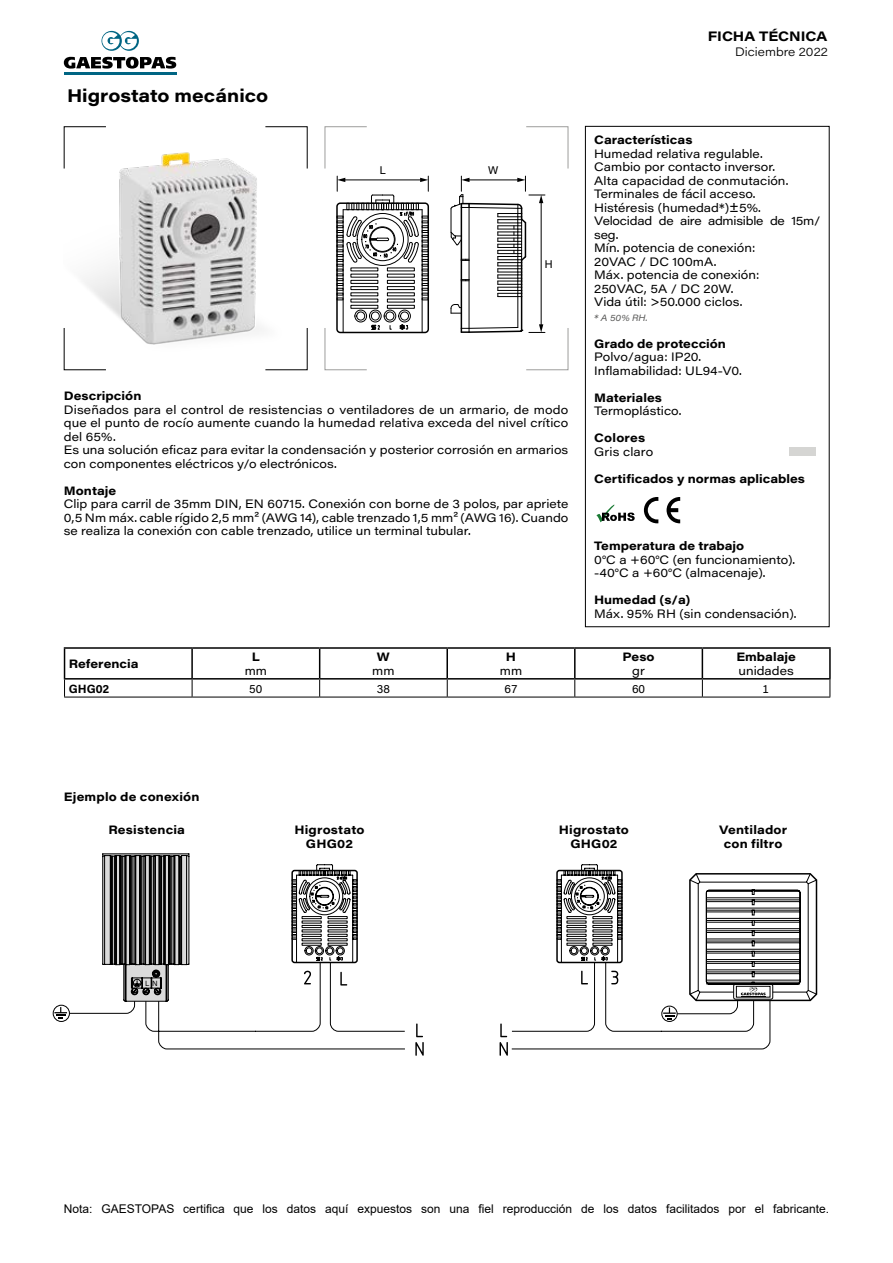
<style>
.page{position:relative;width:893px;height:1263px;background:#fff}
.page>*{position:absolute;margin:0;border:0;box-sizing:border-box;transform-origin:0 0}
.t1{font:700 18px "Acumin Pro Wide";color:#000}
.t2{font:700 13.5px "Acumin Pro Wide";color:#000}
.t3{font:12px/13.5px "Acumin Pro Wide";letter-spacing:.005em;color:#000}
.t4{font:700 12px/13.5px "Acumin Pro Wide";letter-spacing:.005em;color:#000;text-align:center}
.t5{font:12px "Arial";color:#000}
.t6{font:300 12px "Acumin Pro Wide";letter-spacing:.005em;color:#000}
.t7{font:12px "Acumin Pro";color:#000}
.t8{font:700 12px "Acumin Pro";color:#000}
.t9{font:10.8px "Helvetica LT Std";color:#000}
.t10{font:italic 9px "Acumin Pro Wide";color:#575756}
.t11{font:7.5px "Acumin Pro";color:#000}
.s1{font-weight:500}
</style>
<div class="page">
<hr style="left:64px;top:72px;width:113px;height:2px;background:#006583">
<svg style="left:101px;top:31px;width:38px;height:20px"></svg>
<svg style="left:64px;top:57px;width:112px;height:12px"></svg>
<svg style="left:63px;top:126px;width:245px;height:244px"></svg>
<svg style="left:324px;top:126px;width:245px;height:244px"></svg>
<div style="left:790px;top:447px;width:26px;height:9px;background:#d5d5d3"></div>
<svg style="left:596px;top:504px;width:39px;height:18px"></svg>
<svg style="left:644px;top:497px;width:14px;height:26px"></svg>
<svg style="left:667px;top:497px;width:13px;height:26px"></svg>
<div style="left:585px;top:126px;width:245px;height:501px;border:1px solid #000"></div>
<hr style="left:541px;top:202px;width:1px;height:124px;background:#000">
<svg style="left:529px;top:324px;width:16px;height:9px"></svg>
<hr style="left:461px;top:281px;width:1px;height:47px;background:#000">
<hr style="left:521px;top:297px;width:1px;height:33px;background:#000">
<hr style="left:517px;top:297px;width:1px;height:30px;background:#000">
<hr style="left:469px;top:280px;width:1px;height:48px;background:#000">
<svg style="left:450px;top:303px;width:11px;height:11px"></svg>
<svg style="left:461px;top:327px;width:62px;height:7px"></svg>
<svg style="left:450px;top:176px;width:95px;height:121px"></svg>
<svg style="left:389px;top:325px;width:3px;height:5px"></svg>
<div style="left:354px;top:310px;width:13px;height:12px;border:1px solid #000;border-radius:50%"></div>
<div style="left:356px;top:312px;width:9px;height:8px;border:1px solid #000;border-radius:50%"></div>
<div style="left:369px;top:310px;width:13px;height:12px;border:1px solid #000;border-radius:50%"></div>
<div style="left:371px;top:312px;width:9px;height:8px;border:1px solid #000;border-radius:50%"></div>
<div style="left:398px;top:310px;width:13px;height:12px;border:1px solid #000;border-radius:50%"></div>
<div style="left:400px;top:312px;width:9px;height:8px;border:1px solid #000;border-radius:50%"></div>
<div style="left:384px;top:310px;width:12px;height:12px;border:1px solid #000;border-radius:50%"></div>
<div style="left:386px;top:312px;width:8px;height:8px;border:1px solid #000;border-radius:50%"></div>
<div style="left:387px;top:305px;width:28px;height:4px;border:1px solid #000"></div>
<div style="left:351px;top:305px;width:27px;height:4px;border:1px solid #000"></div>
<hr style="left:422px;top:268px;width:1px;height:64px;background:#000">
<hr style="left:343px;top:268px;width:1px;height:64px;background:#000">
<svg style="left:337px;top:176px;width:92px;height:124px"></svg>
<svg style="left:399px;top:322px;width:10px;height:8px"></svg>
<svg style="left:371px;top:323px;width:9px;height:7px"></svg>
<div style="left:336px;top:202px;width:93px;height:131px;border:2px solid #000;border-radius:3px"></div>
<hr style="left:191px;top:649px;width:2px;height:29px;background:#000">
<svg style="left:319px;top:649px;width:1px;height:48px"></svg>
<hr style="left:446px;top:649px;width:2px;height:29px;background:#000">
<hr style="left:574px;top:649px;width:2px;height:29px;background:#000">
<svg style="left:192px;top:679px;width:1px;height:18px"></svg>
<svg style="left:447px;top:679px;width:1px;height:18px"></svg>
<svg style="left:574px;top:679px;width:1px;height:18px"></svg>
<svg style="left:702px;top:649px;width:1px;height:48px"></svg>
<svg style="left:830px;top:679px;width:1px;height:18px"></svg>
<hr style="left:64px;top:697px;width:128px;height:1px;background:#000">
<hr style="left:192px;top:697px;width:128px;height:1px;background:#000">
<hr style="left:320px;top:697px;width:127px;height:1px;background:#000">
<hr style="left:447px;top:697px;width:128px;height:1px;background:#000">
<hr style="left:575px;top:697px;width:127px;height:1px;background:#000">
<hr style="left:702px;top:697px;width:128px;height:1px;background:#000">
<hr style="left:64px;top:647px;width:128px;height:2px;background:#000">
<svg style="left:64px;top:649px;width:1px;height:48px"></svg>
<hr style="left:192px;top:647px;width:128px;height:2px;background:#000">
<hr style="left:320px;top:647px;width:127px;height:2px;background:#000">
<hr style="left:447px;top:647px;width:128px;height:2px;background:#000">
<hr style="left:575px;top:647px;width:127px;height:2px;background:#000">
<hr style="left:702px;top:647px;width:129px;height:2px;background:#000">
<hr style="left:829px;top:649px;width:2px;height:29px;background:#000">
<hr style="left:64px;top:678px;width:128px;height:1px;background:#000">
<hr style="left:192px;top:678px;width:128px;height:1px;background:#000">
<hr style="left:320px;top:678px;width:127px;height:1px;background:#000">
<hr style="left:447px;top:678px;width:128px;height:1px;background:#000">
<hr style="left:575px;top:678px;width:127px;height:1px;background:#000">
<hr style="left:702px;top:678px;width:129px;height:1px;background:#000">
<svg style="left:415px;top:1023px;width:9px;height:33px"></svg>
<div style="left:53px;top:1005px;width:17px;height:17px;border:1px solid #000;border-radius:50%"></div>
<hr style="left:103px;top:853px;width:86px;height:1px;background:#000">
<svg style="left:54px;top:854px;width:351px;height:196px"></svg>
<div style="left:291px;top:870px;width:67px;height:93px;border:2px solid #000;border-radius:2px"></div>
<svg style="left:500px;top:864px;width:318px;height:192px"></svg>
<div style="left:556px;top:870px;width:67px;height:93px;border:2px solid #000;border-radius:2px"></div>
<h1 class="t1" style="left:67px;top:82px;width:203px">Higrostato mecánico</h1>
<p class="t9" style="left:380px;top:164px;width:8px">L</p>
<p class="t9" style="left:488px;top:164px;width:12px">W</p>
<p class="t9" style="left:545px;top:258px;width:9px">H</p>
<p class="t4" style="left:64px;top:389px;width:79px">Descripción</p>
<p class="t3" style="left:64px;top:402px;width:506px">Diseñados para el control de resistencias o ventiladores de un armario, de modo que el punto de rocío aumente cuando la humedad relativa exceda del nivel crítico del 65%.<br>Es una solución eficaz para evitar la condensación y posterior corrosión en armarios con componentes eléctricos y/o electrónicos.</p>
<p class="t4" style="left:64px;top:483px;width:54px">Montaje</p>
<p class="t3" style="left:64px;top:497px;width:506px;text-align:justify">Clip para carril de 35mm DIN, EN 60715. Conexión con borne de 3 polos, par apriete 0,5 Nm máx. cable rígido 2,5 mm2 (AWG 14), cable trenzado 1,5 mm2 (AWG 16). Cuando se realiza la conexión con cable trenzado, utilice un terminal tubular.</p>
<p class="t4" style="left:69px;top:656px;width:71px">Referencia</p>
<p class="t4" style="left:252px;top:649px;width:10px">L</p>
<p class="t3" style="left:245px;top:663px;width:24px">mm</p>
<p class="t4" style="left:377px;top:649px;width:14px">W</p>
<p class="t3" style="left:372px;top:663px;width:24px">mm</p>
<p class="t4" style="left:506px;top:649px;width:12px">H</p>
<p class="t3" style="left:500px;top:663px;width:24px">mm</p>
<p class="t2" style="left:708px;top:26px;width:121px">FICHA TÉCNICA</p>
<p class="t6" style="left:735px;top:43px;width:94px">Diciembre 2022</p>
<p class="t4" style="left:594px;top:132px;width:100px">Características</p>
<p class="t3" style="left:594px;top:146px;width:228px">Humedad relativa regulable.<br>Cambio por contacto inversor.<br>Alta capacidad de conmutación.<br>Terminales de fácil acceso.<br>Histéresis (humedad*)<span class="s1">±</span>5%.<br>Velocidad de aire admisible de 15m/ seg.<br>Mín. potencia de conexión:<br>20VAC / DC 100mA.<br>Máx. potencia de conexión:<br>250VAC, 5A / DC 20W.<br>Vida útil: &gt;50.000 ciclos.</p>
<p class="t10" style="left:594px;top:311px;width:55px">* A 50% RH.</p>
<p class="t4" style="left:594px;top:336px;width:133px">Grado de protección</p>
<p class="t3" style="left:594px;top:350px;width:149px">Polvo/agua: IP20.<br>Inflamabilidad: UL94-V0.</p>
<p class="t4" style="left:594px;top:390px;width:69px">Materiales</p>
<p class="t3" style="left:594px;top:404px;width:89px">Termoplástico.</p>
<p class="t4" style="left:594px;top:431px;width:52px">Colores</p>
<p class="t3" style="left:594px;top:444px;width:61px">Gris claro</p>
<p class="t4" style="left:594px;top:471px;width:212px">Certificados y normas aplicables</p>
<p class="t4" style="left:594px;top:539px;width:152px">Temperatura de trabajo</p>
<p class="t3" style="left:594px;top:552px;width:202px">0°C a +60°C (en funcionamiento). -40°C a +60°C (almacenaje).</p>
<p class="t4" style="left:594px;top:593px;width:98px">Humedad (s/a)</p>
<p class="t3" style="left:594px;top:606px;width:204px">Máx. 95% RH (sin condensación).</p>
<p class="t4" style="left:623px;top:649px;width:33px">Peso</p>
<p class="t3" style="left:632px;top:663px;width:14px">gr</p>
<p class="t4" style="left:736px;top:649px;width:61px">Embalaje</p>
<p class="t3" style="left:738px;top:663px;width:57px">unidades</p>
<p class="t8" style="left:69px;top:680px;width:42px">GHG02</p>
<p class="t7" style="left:249px;top:680px;width:15px">50</p>
<p class="t7" style="left:377px;top:680px;width:15px">38</p>
<p class="t7" style="left:504px;top:680px;width:15px">67</p>
<p class="t7" style="left:632px;top:680px;width:15px">60</p>
<p class="t7" style="left:763px;top:680px;width:8px">1</p>
<p class="t4" style="left:64px;top:789px;width:137px">Ejemplo de conexión</p>
<p class="t4" style="left:108px;top:822px;width:78px">Resistencia</p>
<p class="t4" style="left:719px;top:822px;width:70px">Ventilador con filtro</p>
<p class="t4" style="left:294px;top:822px;width:72px">Higrostato<br>GHG02</p>
<p class="t4" style="left:559px;top:822px;width:72px">Higrostato<br>GHG02</p>
<p class="t11" style="left:145px;top:978px;width:14px">L N</p>
<p class="t5" style="left:64px;top:1200px;width:767px">Nota: GAESTOPAS certifica que los datos aquí expuestos son una fiel reproducción de los datos facilitados por el fabricante.</p>
</div>
